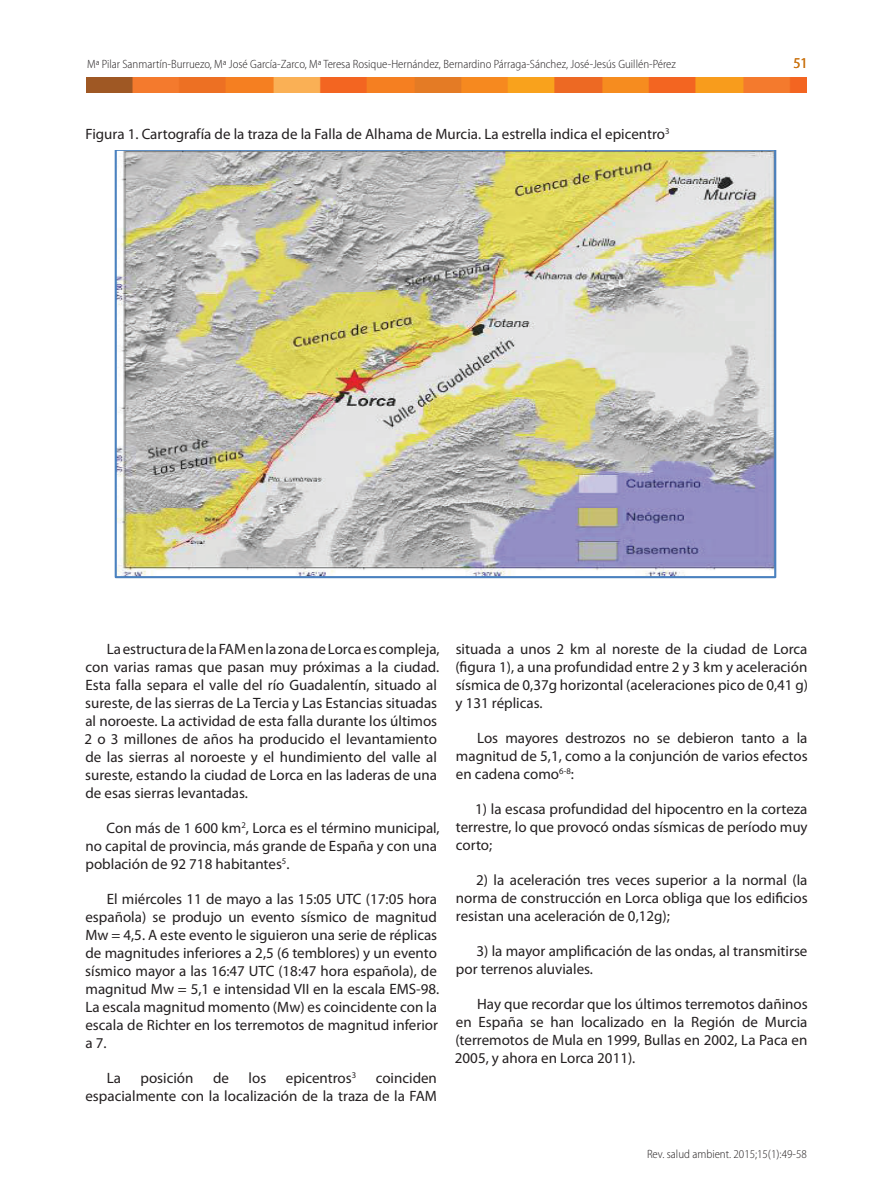
<style>
.page{position:relative;width:893px;height:1191px;background:#fff}
.page>*{position:absolute;margin:0;border:0;box-sizing:border-box;transform-origin:0 0}
.t1{font:15px/18px "Myriad Pro";color:#231f20;text-align:justify}
.t2{font:semi-condensed 15px "Myriad Pro";color:#cb7616}
.t3{font:300 semi-condensed 12px "Myriad Pro";color:#231f20}
</style>
<div class="page">
<img style="left:86px;top:77px;width:721px;height:15px">
<img style="left:115px;top:151px;width:661px;height:427px">
<p class="t3" style="left:87px;top:57px;width:590px">Mª Pilar Sanmartín-Burruezo, Mª José García-Zarco, Mª Teresa Rosique-Hernández, Bernardino Párraga-Sánchez, José-Jesús Guillén-Pérez</p>
<p class="t2" style="left:793px;top:54px;width:16px">51</p>
<p class="t1" style="left:85px;top:125px;width:586px">Figura 1. Cartografía de la traza de la Falla de Alhama de Murcia. La estrella indica el epicentro<sup>3</sup></p>
<p class="t1" style="left:84px;top:639px;width:357px;text-align:left;text-indent:22px">La estructura de la FAM en la zona de Lorca es compleja, con varias ramas que pasan muy próximas a la ciudad.<br>Esta falla separa el valle del río Guadalentín, situado al sureste, de las sierras de La Tercia y Las Estancias situadas al noroeste. La actividad de esta falla durante los últimos 2 o 3 millones de años ha producido el levantamiento de las sierras al noroeste y el hundimiento del valle al sureste, estando la ciudad de Lorca en las laderas de una de esas sierras levantadas.</p>
<p class="t1" style="left:86px;top:818px;width:356px;text-align:left;text-indent:21px">Con más de 1 600 km<sup>2</sup>, Lorca es el término municipal, no capital de provincia, más grande de España y con una población de 92 718 habitantes<sup>5</sup>.</p>
<p class="t1" style="left:85px;top:889px;width:356px;text-align:left;text-indent:21px">El miércoles 11 de mayo a las 15:05 UTC (17:05 hora española) se produjo un evento sísmico de magnitud Mw = 4,5. A este evento le siguieron una serie de réplicas de magnitudes inferiores a 2,5 (6 temblores) y un evento sísmico mayor a las 16:47 UTC (18:47 hora española), de magnitud Mw = 5,1 e intensidad VII en la escala EMS-98.<br>La escala magnitud momento (Mw) es coincidente con la escala de Richter en los terremotos de magnitud inferior a 7.</p>
<p class="t1" style="left:107px;top:1068px;width:16px">La</p>
<p class="t1" style="left:141px;top:1068px;width:55px">posición</p>
<p class="t1" style="left:213px;top:1068px;width:17px">de</p>
<p class="t1" style="left:249px;top:1068px;width:19px">los</p>
<p class="t1" style="left:286px;top:1068px;width:72px">epicentros<sup>3</sup></p>
<p class="t1" style="left:85px;top:1068px;width:353px;text-align:right">coinciden<br>espacialmente con la localización de la traza de la FAM</p>
<p class="t1" style="left:455px;top:639px;width:354px">situada a unos 2 km al noreste de la ciudad de Lorca (figura 1), a una profundidad entre 2 y 3 km y aceleración sísmica de 0,37g horizontal (aceleraciones pico de 0,41 g) y 131 réplicas.</p>
<p class="t1" style="left:456px;top:728px;width:353px;text-indent:21px">Los mayores destrozos no se debieron tanto a la magnitud de 5,1, como a la conjunción de varios efectos en cadena como<sup>6-8</sup>:</p>
<p class="t1" style="left:456px;top:799px;width:353px;text-indent:19px">1) la escasa profundidad del hipocentro en la corteza terrestre, lo que provocó ondas sísmicas de período muy corto;</p>
<p class="t1" style="left:456px;top:870px;width:353px;text-indent:20px">2) la aceleración tres veces superior a la normal (la norma de construcción en Lorca obliga que los edificios resistan una aceleración de 0,12g);</p>
<p class="t1" style="left:456px;top:941px;width:353px;text-indent:21px">3) la mayor amplificación de las ondas, al transmitirse por terrenos aluviales.</p>
<p class="t1" style="left:455px;top:994px;width:354px;text-indent:22px">Hay que recordar que los últimos terremotos dañinos en España se han localizado en la Región de Murcia (terremotos de Mula en 1999, Bullas en 2002, La Paca en 2005, y ahora en Lorca 2011).</p>
<p class="t3" style="left:647px;top:1146px;width:161px">Rev. salud ambient. 2015;15(1):49-58</p>
</div>
